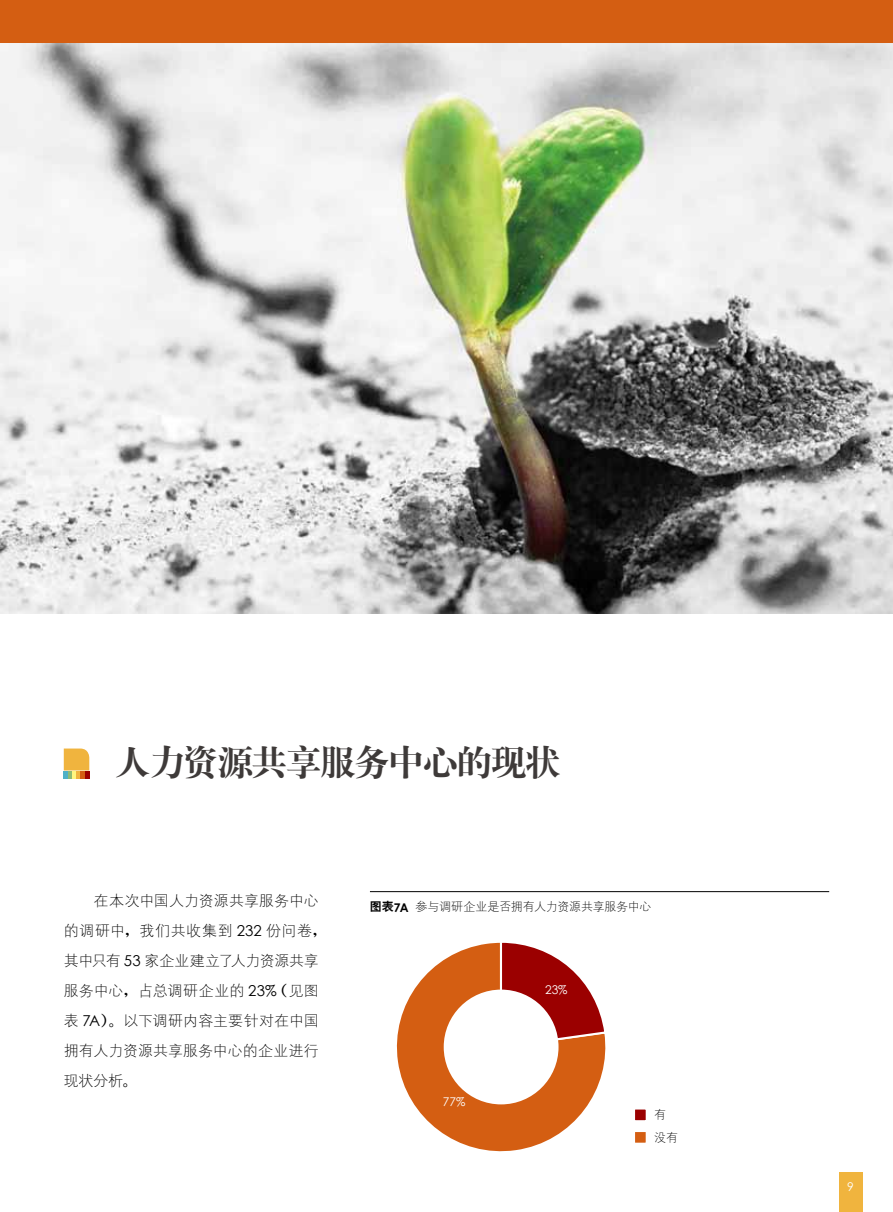
<style>
.page{position:relative;width:893px;height:1212px;background:#fff}
.page>*{position:absolute;margin:0;border:0;box-sizing:border-box;transform-origin:0 0}
.t1{font:36px "H Ya 4 gj";letter-spacing:-.05em;color:#3e3a39}
.t2{font:15px/30px "H Yg 1 gj";letter-spacing:.005em;color:#000}
.t3{font:12px/22.5px "H Yg 1 gj";letter-spacing:-.015em;color:#000}
.t4{font:12px "Century Gothic";color:#fff}
.s1{font-family:"H Ya 4 gj"}
.s2{font-family:"Century Gothic"}
.s3{font-family:"H Yb 2 gj"}
.s4{font-family:"Century Gothic";font-weight:700}
</style>
<div class="page">
<div style="left:0;top:0;width:893px;height:44px;background:#d45e12"></div>
<div style="left:839px;top:1172px;width:24px;height:40px;background:#f0b43e"></div>
<svg style="left:64px;top:748px;width:25px;height:31px"></svg>
<img style="left:0;top:44px;width:893px;height:570px">
<div style="left:633px;top:1107px;width:15px;height:15px;background:#9b0000;border:2px solid #fff"></div>
<div style="left:633px;top:1130px;width:15px;height:15px;background:#d45e12;border:2px solid #fff"></div>
<hr style="left:370px;top:891px;width:459px;height:1px;background:#000">
<svg style="left:396px;top:942px;width:210px;height:210px"></svg>
<svg style="left:499px;top:942px;width:107px;height:107px"></svg>
<div style="left:444px;top:989px;width:114px;height:115px;background:#fff;border-radius:50%"></div>
<h1 class="t1" style="left:115px;top:744px;width:448px">人力资源共享服务中心的现状</h1>
<p class="t2" style="left:64px;top:885px;width:264px;text-indent:30px">在本次中国人力资源共享服务中心的调研中<span class="s1">，</span>我们共收集到 <span class="s2">232</span> 份问卷<span class="s1">，</span>其中只有 <span class="s2">53</span> 家企业建立了人力资源共享服务中心<span class="s1">，</span>占总调研企业的 <span class="s2">23%</span><span class="s1">（</span>见图表 <span class="s2">7A</span><span class="s1">）。</span>以下调研内容主要针对在中国拥有人力资源共享服务中心的企业进行现状分析<span class="s1">。</span></p>
<p class="t3" style="left:370px;top:895px;width:283px"><span class="s3">图表</span><span class="s4">7A</span> 参与调研企业是否拥有人力资源共享服务中心</p>
<p class="t4" style="left:443px;top:1093px;width:24px">77%</p>
<p class="t4" style="left:545px;top:981px;width:24px">23%</p>
<p class="t3" style="left:654px;top:1103px;width:25px">有没有</p>
<p class="t4" style="left:847px;top:1178px;width:8px">9</p>
</div>
